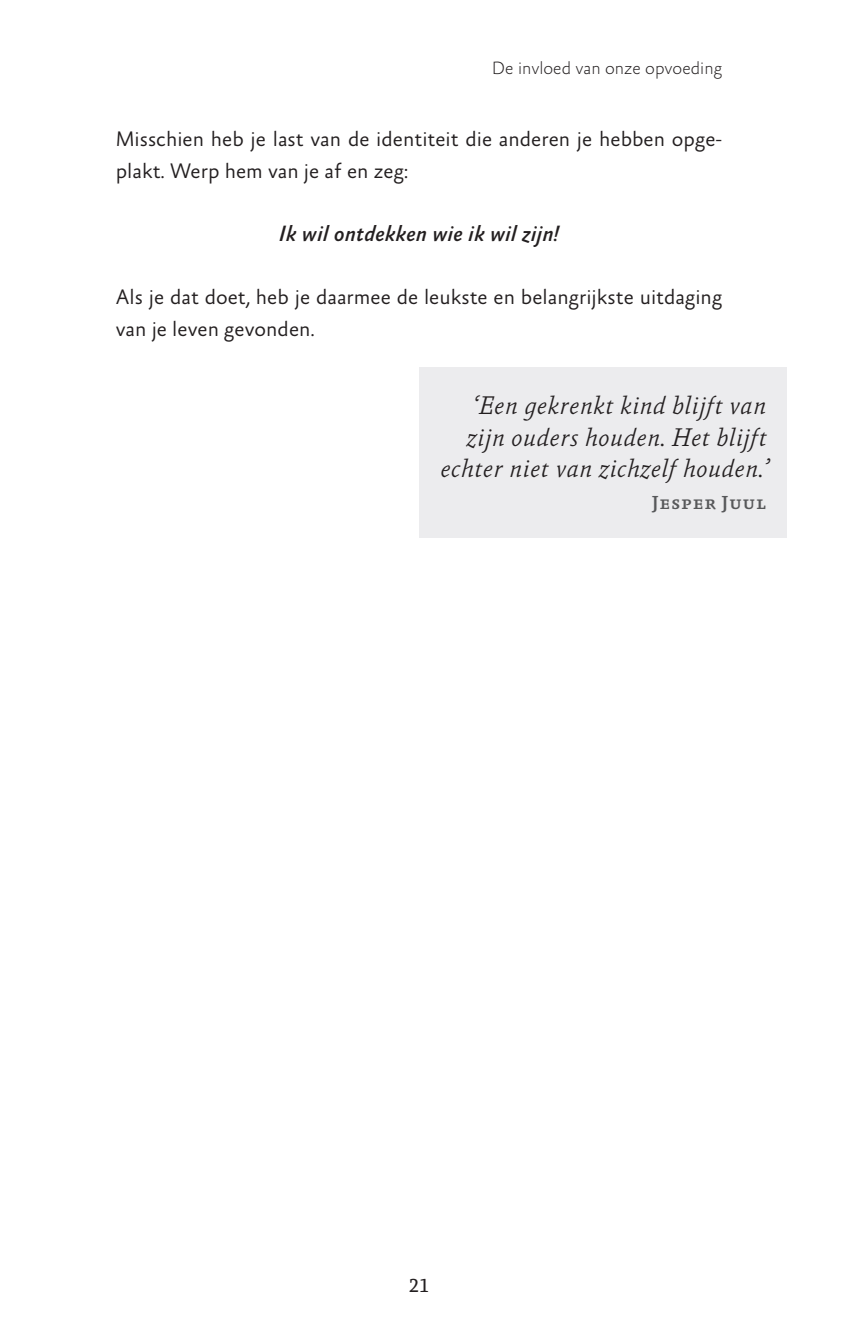
<style>
.page{position:relative;width:861px;height:1338px;background:#fff}
.page>*{position:absolute;margin:0;border:0;box-sizing:border-box;transform-origin:0 0}
.t1{font:italic 300 25.88px/31.5px "Absara TF";color:#231f20;text-align:right}
.t2{font:italic 500 22.5px "Absara Sans";color:#231f20}
.t3{font:300 21.38px/31.5px "Absara Sans";color:#231f20}
.t4{font:19.12px "Absara TF Medium SC";color:#57585a}
.t5{font:19.12px "Absara TF";color:#231f20}
.t6{font:100 18px "Absara Sans";color:#231f20}
</style>
<div class="page">
<div style="left:419px;top:367px;width:366px;height:170px;background:#ececee"></div>
<p class="t6" style="left:492px;top:59px;width:231px">De invloed van onze opvoeding</p>
<p class="t3" style="left:116px;top:125px;width:607px">Misschien heb je last van de identiteit die anderen je hebben opge&shy;plakt. Werp hem van je af en zeg:</p>
<p class="t2" style="left:279px;top:222px;width:281px">Ik wil ontdekken wie ik wil zijn!</p>
<p class="t3" style="left:116px;top:282px;width:607px">Als je dat doet, heb je daarmee de leukste en belangrijkste uitdaging van je leven gevonden.</p>
<p class="t1" style="left:440px;top:390px;width:330px">‘Een gekrenkt kind blijft van zijn ouders houden. Het blijft echter niet van zichzelf houden.’</p>
<p class="t4" style="left:651px;top:492px;width:117px">Jesper Juul</p>
<p class="t5" style="left:409px;top:1274px;width:21px">21</p>
</div>
